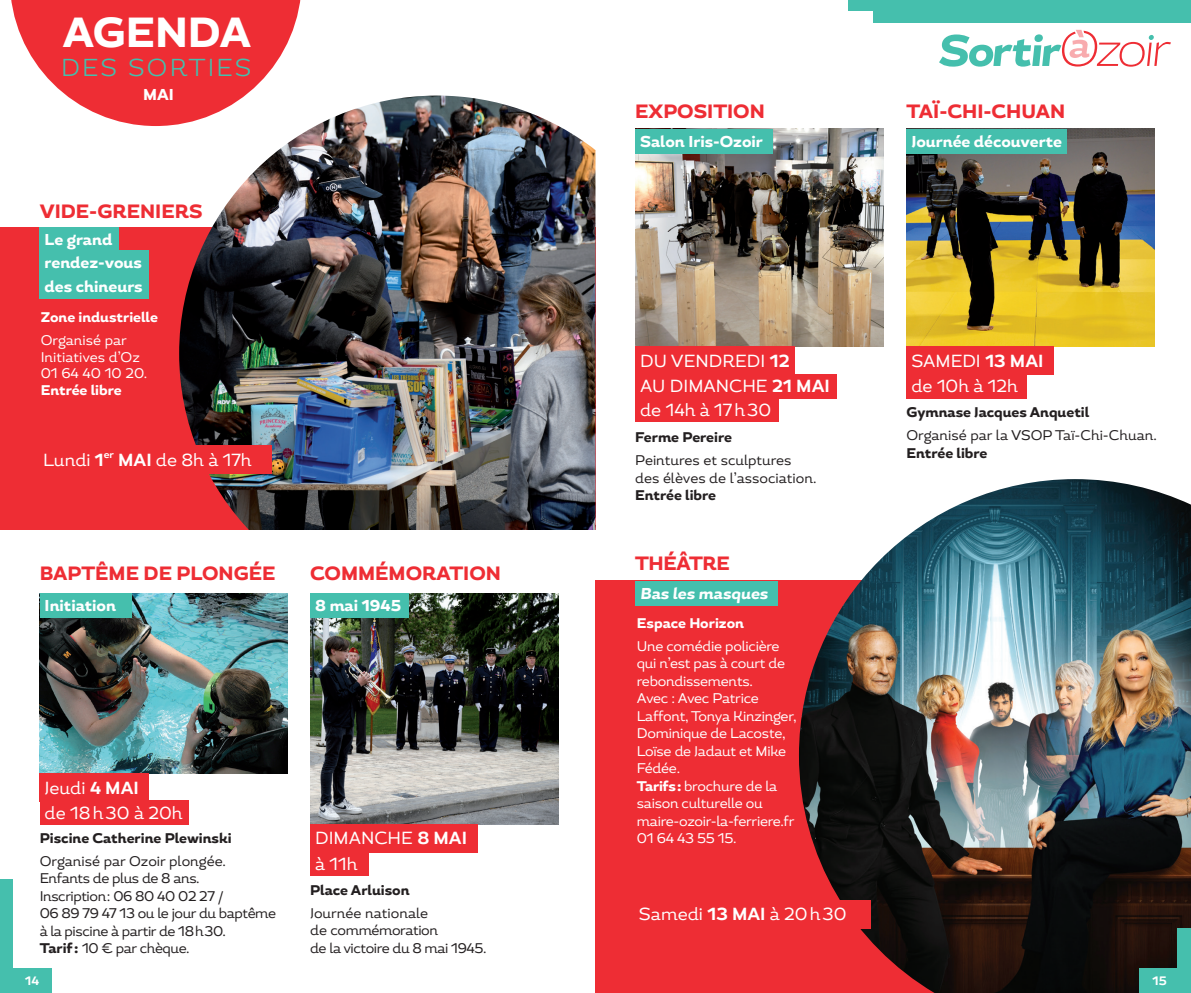
<style>
.page{position:relative;width:1191px;height:993px;background:#fff}
.page>*{position:absolute;margin:0;border:0;box-sizing:border-box;transform-origin:0 0}
.t1{font:800 42px "Magallanes";color:#fff}
.t2{font:300 24.5px "Magallanes";letter-spacing:.09em;color:#45bfad}
.SAO_Lieu{font:800 19.25px "Magallanes";color:#ee2d34}
.SAO_Lieu-2{font:800 19.25px "Magallanes";letter-spacing:-.02em;color:#ee2d34}
.SAO_TXT_courant{font:17.5px "Magallanes";color:#fff}
.SAO_Lieu-3{font:800 15.75px "Magallanes";color:#fff}
.SAO_Lieu-4{font:italic 800 15.75px "Magallanes";color:#fff}
.SAO_TXT_courant-2{font:14px/17.5px "Magallanes";letter-spacing:-.02em;color:#fff}
.SAO_TXT_courant-3{font:14px/17.5px "Magallanes";letter-spacing:-.03em;color:#231f20}
.SAO_TXT_courant-4{font:14px/17.5px "Magallanes";color:#231f20}
.SAO_TXT_courant-5{font:800 14px "Magallanes";color:#231f20}
.SAO_TXT_courant-6{font:800 14px "Magallanes";color:#fff}
.SAO_TXT_courant-7{font:14px/16.8px "Magallanes";color:#fff}
.t3{font:700 12.25px "Magallanes";color:#fff}
.s1{font-weight:700}
.s2{font-weight:800}
</style>
<div class="page">
<div style="left:0;top:878px;width:13px;height:105px;background:#45bfad"></div>
<div style="left:873px;top:0;width:318px;height:22px;background:#45bfad"></div>
<div style="left:0;top:967px;width:51px;height:25px;background:#45bfad"></div>
<div style="left:848px;top:0;width:33px;height:11px;background:#45bfad"></div>
<svg style="left:939px;top:30px;width:232px;height:37px"></svg>
<svg style="left:11px;top:0;width:290px;height:126px"></svg>
<div style="left:0;top:227px;width:595px;height:331px;background:#ee2d34"></div>
<img style="left:179px;top:95px;width:416px;height:435px">
<div style="left:0;top:530px;width:595px;height:132px;background:#fff"></div>
<img style="left:310px;top:593px;width:248px;height:231px">
<div style="left:310px;top:823px;width:167px;height:29px;background:#ee2d34"></div>
<div style="left:310px;top:851px;width:58px;height:24px;background:#ee2d34"></div>
<img style="left:40px;top:593px;width:248px;height:180px">
<div style="left:40px;top:773px;width:109px;height:28px;background:#ee2d34"></div>
<div style="left:40px;top:800px;width:149px;height:24px;background:#ee2d34"></div>
<div style="left:40px;top:593px;width:91px;height:24px;background:#45bfad"></div>
<div style="left:310px;top:593px;width:98px;height:24px;background:#45bfad"></div>
<div style="left:40px;top:227px;width:79px;height:25px;background:#45bfad"></div>
<div style="left:40px;top:250px;width:109px;height:24px;background:#45bfad"></div>
<div style="left:40px;top:274px;width:109px;height:25px;background:#45bfad"></div>
<div style="left:38px;top:445px;width:233px;height:28px;background:#ee2d34"></div>
<div style="left:595px;top:580px;width:596px;height:412px;background:#ee2d34"></div>
<img style="left:799px;top:479px;width:392px;height:513px">
<div style="left:635px;top:580px;width:143px;height:25px;background:#45bfad"></div>
<div style="left:634px;top:899px;width:236px;height:29px;background:#ee2d34"></div>
<img style="left:635px;top:129px;width:248px;height:217px">
<img style="left:906px;top:129px;width:248px;height:217px">
<div style="left:635px;top:346px;width:160px;height:29px;background:#ee2d34"></div>
<div style="left:906px;top:346px;width:148px;height:29px;background:#ee2d34"></div>
<div style="left:635px;top:373px;width:201px;height:25px;background:#ee2d34"></div>
<div style="left:635px;top:397px;width:144px;height:25px;background:#ee2d34"></div>
<div style="left:906px;top:373px;width:121px;height:25px;background:#ee2d34"></div>
<div style="left:635px;top:129px;width:138px;height:25px;background:#45bfad"></div>
<div style="left:906px;top:129px;width:161px;height:25px;background:#45bfad"></div>
<div style="left:1178px;top:928px;width:13px;height:55px;background:#45bfad"></div>
<div style="left:1139px;top:967px;width:52px;height:25px;background:#45bfad"></div>
<h1 class="t1" style="left:63px;top:5px;width:190px">AGENDA</h1>
<h2 class="t2" style="left:61px;top:52px;width:192px">DES SORTIES</h2>
<p class="SAO_Lieu-3" style="left:143px;top:84px;width:32px">MAI</p>
<p class="SAO_Lieu" style="left:40px;top:199px;width:164px">VIDE-GRENIERS</p>
<p class="SAO_Lieu-3" style="left:45px;top:229px;width:69px">Le grand</p>
<p class="SAO_Lieu-3" style="left:45px;top:252px;width:99px">rendez-vous</p>
<p class="SAO_Lieu-3" style="left:45px;top:276px;width:99px">des chineurs</p>
<p class="SAO_TXT_courant-6" style="left:41px;top:308px;width:119px">Zone industrielle</p>
<p class="SAO_TXT_courant-7" style="left:41px;top:331px;width:108px">Organisé par<br>Initiatives d’Oz<br>01 64 40 10 20.</p>
<p class="SAO_TXT_courant-6" style="left:41px;top:381px;width:82px">Entrée libre</p>
<p class="SAO_TXT_courant" style="left:43px;top:448px;width:210px">Lundi <span class="s1">1</span><sup>er</sup> <span class="s1">MAI</span> de 8h à 17h</p>
<p class="SAO_Lieu" style="left:40px;top:561px;width:237px">BAPTÊME DE PLONGÉE</p>
<p class="SAO_Lieu" style="left:310px;top:561px;width:192px">COMMÉMORATION</p>
<p class="SAO_Lieu-3" style="left:45px;top:595px;width:73px">Initiation</p>
<p class="SAO_Lieu-3" style="left:315px;top:595px;width:88px">8 mai 1945</p>
<p class="SAO_TXT_courant" style="left:45px;top:776px;width:96px">Jeudi <span class="s1">4 MAI</span></p>
<p class="SAO_TXT_courant" style="left:45px;top:801px;width:140px">de 18h30 à 20h</p>
<p class="SAO_TXT_courant-5" style="left:40px;top:828px;width:194px">Piscine Catherine Plewinski</p>
<p class="SAO_TXT_courant-4" style="left:40px;top:851px;width:188px">Organisé par Ozoir plongée.</p>
<p class="SAO_TXT_courant-3" style="left:40px;top:869px;width:161px">Enfants de plus de 8 ans.</p>
<p class="SAO_TXT_courant-3" style="left:40px;top:886px;width:238px">Inscription: 06 80 40 02 27 /<br>06 89 79 47 13 ou le jour du baptême à la piscine à partir de 18h30.<br><span class="s2">Tarif:</span> 10 € par chèque.</p>
<p class="SAO_TXT_courant" style="left:315px;top:827px;width:153px">DIMANCHE <span class="s1">8 MAI</span></p>
<p class="SAO_TXT_courant" style="left:315px;top:852px;width:44px">à 11h</p>
<p class="SAO_TXT_courant-5" style="left:310px;top:880px;width:101px">Place Arluison</p>
<p class="SAO_TXT_courant-3" style="left:310px;top:903px;width:178px">Journée nationale<br>de commémoration<br>de la victoire du 8 mai 1945.</p>
<p class="SAO_Lieu" style="left:635px;top:99px;width:131px">EXPOSITION</p>
<p class="SAO_Lieu" style="left:906px;top:99px;width:160px">TAÏ-CHI-CHUAN</p>
<p class="SAO_Lieu-3" style="left:640px;top:131px;width:124px">Salon Iris-Ozoir</p>
<p class="SAO_Lieu-3" style="left:911px;top:131px;width:152px">Journée découverte</p>
<p class="SAO_TXT_courant" style="left:640px;top:349px;width:151px">DU VENDREDI <span class="s1">12</span></p>
<p class="SAO_TXT_courant" style="left:911px;top:349px;width:134px">SAMEDI <span class="s1">13 MAI</span></p>
<p class="SAO_TXT_courant" style="left:640px;top:375px;width:191px">AU DIMANCHE <span class="s1">21 MAI</span></p>
<p class="SAO_TXT_courant" style="left:640px;top:398px;width:133px">de 14h à 17h30</p>
<p class="SAO_TXT_courant" style="left:911px;top:375px;width:108px">de 10h à 12h</p>
<p class="SAO_TXT_courant-5" style="left:906px;top:403px;width:184px">Gymnase Jacques Anquetil</p>
<p class="SAO_TXT_courant-4" style="left:906px;top:426px;width:252px">Organisé par la VSOP Taï-Chi-Chuan.</p>
<p class="SAO_TXT_courant-5" style="left:906px;top:443px;width:82px">Entrée libre</p>
<p class="SAO_TXT_courant-5" style="left:635px;top:428px;width:98px">Ferme Pereire</p>
<p class="SAO_TXT_courant-4" style="left:635px;top:451px;width:183px">Peintures et sculptures des élèves de l’association.<br><span class="s2">Entrée libre</span></p>
<p class="SAO_Lieu-2" style="left:635px;top:551px;width:96px">THÉÂTRE</p>
<p class="SAO_Lieu-4" style="left:640px;top:583px;width:129px">Bas les masques</p>
<p class="SAO_TXT_courant-6" style="left:637px;top:614px;width:109px">Espace Horizon</p>
<p class="SAO_TXT_courant-2" style="left:637px;top:637px;width:150px">Une comédie policière qui n’est pas à court de rebondissements.</p>
<p class="SAO_TXT_courant-2" style="left:637px;top:689px;width:161px">Avec : Avec Patrice<br>Laffont, Tonya Kinzinger,<br>Dominique de Lacoste,<br>Loïse de Jadaut et Mike<br>Fédée.</p>
<p class="SAO_TXT_courant-2" style="left:637px;top:777px;width:159px"><span class="s2">Tarifs:</span> brochure de la saison culturelle ou maire-ozoir-la-ferriere.fr</p>
<p class="SAO_TXT_courant-2" style="left:637px;top:829px;width:101px">01 64 43 55 15.</p>
<p class="SAO_TXT_courant" style="left:639px;top:903px;width:209px">Samedi <span class="s1">13 MAI</span> à 20h30</p>
<p class="t3" style="left:25px;top:972px;width:15px">14</p>
<p class="t3" style="left:1152px;top:972px;width:16px">15</p>
</div>
